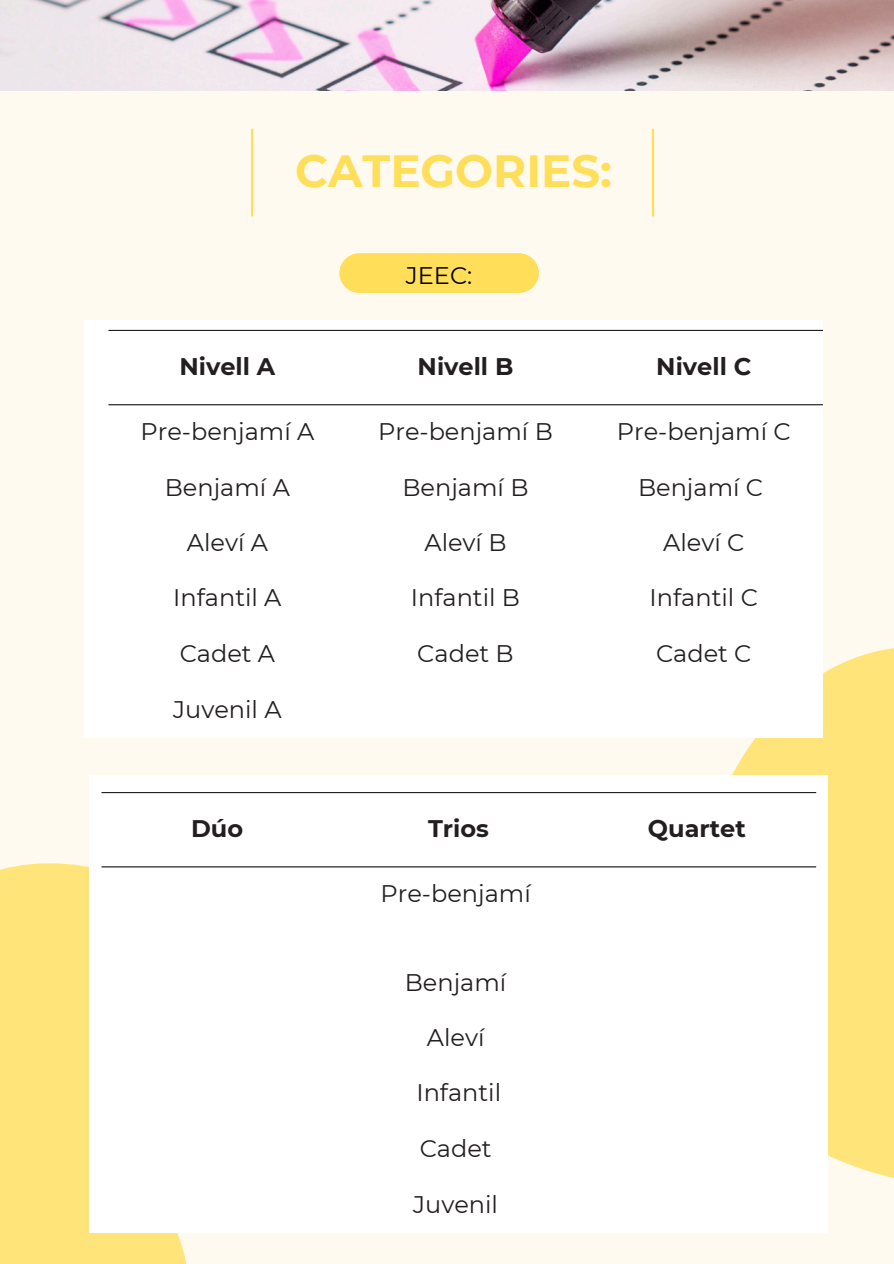
<style>
.page{position:relative;width:894px;height:1264px;background:#fff}
.page>*{position:absolute;margin:0;border:0;box-sizing:border-box;transform-origin:0 0}
.t1{font:700 45px "Montserrat";color:#ffde59}
.t2{font:24px "Montserrat";color:#231f20}
.t3{font:700 24px "Montserrat";color:#231f20}
.t4{font:24px "Montserrat";color:#000}
</style>
<div class="page">
<div style="left:0;top:0;width:893px;height:1263px;background:#fffaf0"></div>
<svg style="left:732px;top:592px;width:161px;height:628px;fill:#ffe47a"></svg>
<div style="left:84px;top:320px;width:738px;height:418px;background:#fff"></div>
<hr style="left:108px;top:330px;width:714px;height:1px;background:#231f20">
<hr style="left:108px;top:404px;width:714px;height:1px;background:#231f20">
<svg style="left:339px;top:253px;width:199px;height:40px;background:#ffdf60"></svg>
<div style="left:0;top:863px;width:187px;height:400px;background:#ffe47a"></div>
<hr style="left:251px;top:129px;width:2px;height:87px;background:#ffde59">
<hr style="left:651px;top:129px;width:3px;height:87px;background:#ffde59">
<img style="left:0;top:0;width:893px;height:90px">
<div style="left:89px;top:775px;width:738px;height:458px;background:#fff"></div>
<hr style="left:102px;top:792px;width:713px;height:1px;background:#231f20">
<hr style="left:102px;top:866px;width:713px;height:1px;background:#231f20">
<p class="t1" style="left:295px;top:144px;width:318px">CATEGORIES:</p>
<p class="t4" style="left:406px;top:260px;width:68px">JEEC:</p>
<p class="t3" style="left:179px;top:351px;width:97px">Nivell A</p>
<p class="t3" style="left:417px;top:351px;width:97px">Nivell B</p>
<p class="t3" style="left:656px;top:351px;width:96px">Nivell C</p>
<h1 class="t2" style="left:140px;top:417px;width:175px">Pre-benjamí A</h1>
<p class="t2" style="left:378px;top:417px;width:176px">Pre-benjamí B</p>
<p class="t2" style="left:616px;top:417px;width:175px">Pre-benjamí C</p>
<p class="t2" style="left:165px;top:472px;width:126px">Benjamí A</p>
<p class="t2" style="left:402px;top:472px;width:127px">Benjamí B</p>
<p class="t2" style="left:638px;top:472px;width:127px">Benjamí C</p>
<p class="t2" style="left:187px;top:528px;width:83px">Aleví A</p>
<p class="t2" style="left:424px;top:528px;width:83px">Aleví B</p>
<p class="t2" style="left:663px;top:528px;width:83px">Aleví C</p>
<p class="t2" style="left:173px;top:583px;width:110px">Infantil A</p>
<p class="t2" style="left:411px;top:583px;width:111px">Infantil B</p>
<p class="t2" style="left:649px;top:583px;width:110px">Infantil C</p>
<p class="t2" style="left:180px;top:638px;width:97px">Cadet A</p>
<p class="t2" style="left:417px;top:638px;width:98px">Cadet B</p>
<p class="t2" style="left:655px;top:638px;width:97px">Cadet C</p>
<p class="t2" style="left:173px;top:694px;width:110px">Juvenil A</p>
<p class="t3" style="left:191px;top:813px;width:54px">Dúo</p>
<p class="t3" style="left:428px;top:813px;width:62px">Trios</p>
<p class="t3" style="left:647px;top:813px;width:99px">Quartet</p>
<p class="t2" style="left:380px;top:879px;width:152px">Pre-benjamí</p>
<p class="t2" style="left:405px;top:967px;width:103px">Benjamí</p>
<p class="t2" style="left:426px;top:1022px;width:59px">Aleví</p>
<p class="t2" style="left:416px;top:1077px;width:86px">Infantil</p>
<p class="t2" style="left:419px;top:1133px;width:73px">Cadet</p>
<p class="t2" style="left:413px;top:1189px;width:86px">Juvenil</p>
</div>
